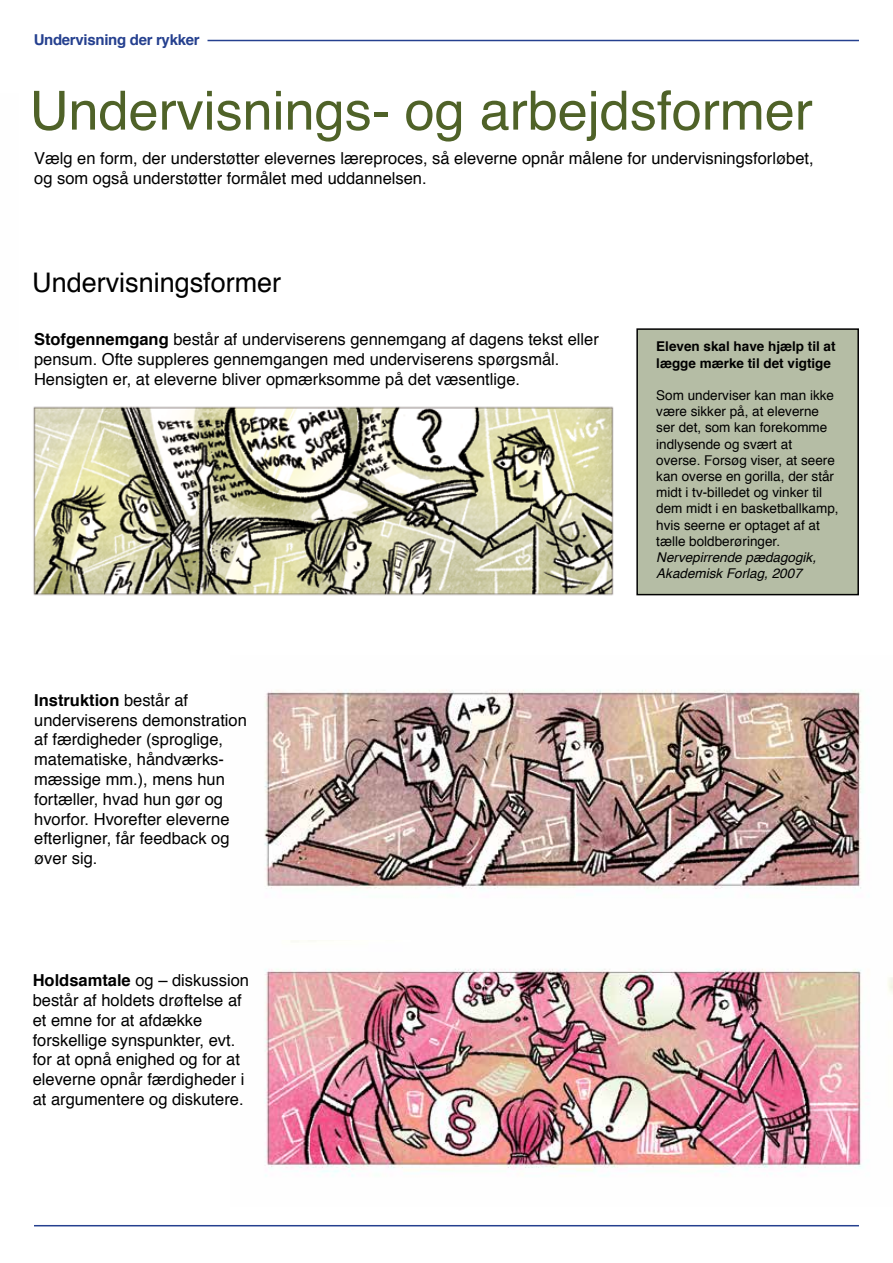
<style>
.page{position:relative;width:893px;height:1263px;background:#fff}
.page>*{position:absolute;margin:0;border:0;box-sizing:border-box;transform-origin:0 0}
.t1{font:54px "Helvetica";color:#4f6228}
.t2{font:27px "Helvetica";color:#000}
.t3{font:16.5px/19.8px "Helvetica";color:#000}
.t4{font:700 15px "Helvetica";letter-spacing:-.02em;color:#25408f}
.t5{font:13.5px/16.2px "Helvetica";color:#000}
.t6{font:700 13.5px/16.2px "Helvetica";color:#000}
.t7{font:italic 13.5px/16.2px "Helvetica";color:#000}
.s1{font-weight:700}
</style>
<div class="page">
<hr style="left:207px;top:40px;width:652px;height:1px;background:#25408f">
<hr style="left:34px;top:1225px;width:825px;height:1px;background:#25408f">
<img style="left:265px;top:940px;width:628px;height:237px">
<img style="left:264px;top:690px;width:599px;height:199px">
<img style="left:33px;top:406px;width:618px;height:190px">
<div style="left:637px;top:329px;width:221px;height:266px;background:#b5bda5"></div>
<div style="left:636px;top:328px;width:223px;height:267px;border:2px solid #000"></div>
<p class="t4" style="left:34px;top:27px;width:167px">Undervisning der rykker</p>
<h1 class="t1" style="left:30px;top:69px;width:785px">Undervisnings- og arbejdsformer</h1>
<p class="t3" style="left:34px;top:149px;width:781px">Vælg en form, der understøtter elevernes læreproces, så eleverne opnår målene for undervisningsforløbet, og som også understøtter formålet med uddannelsen.</p>
<h2 class="t2" style="left:32px;top:261px;width:251px">Undervisningsformer</h2>
<p class="t3" style="left:34px;top:330px;width:566px"><span class="s1">Stofgennemgang</span> består af underviserens gennemgang af dagens tekst eller pensum. Ofte suppleres gennemgangen med underviserens spørgsmål.<br>Hensigten er, at eleverne bliver opmærksomme på det væsentlige.</p>
<p class="t6" style="left:656px;top:339px;width:181px">Eleven skal have hjælp til at lægge mærke til det vigtige</p>
<p class="t5" style="left:656px;top:388px;width:184px">Som underviser kan man ikke være sikker på, at eleverne ser det, som kan forekomme indlysende og svært at overse. Forsøg viser, at seere kan overse en gorilla, der står midt i tv-billedet og vinker til dem midt i en basketballkamp, hvis seerne er optaget af at tælle boldberøringer.</p>
<p class="t7" style="left:656px;top:549px;width:161px">Nervepirrende pædagogik,<br>Akademisk Forlag, 2007</p>
<p class="t3" style="left:34px;top:691px;width:214px"><span class="s1">Instruktion</span> består af underviserens demonstration af færdigheder (sproglige, matematiske, håndværks&shy;mæssige mm.), mens hun fortæller, hvad hun gør og hvorfor. Hvorefter eleverne efterligner, får feedback og øver sig.</p>
<p class="t3" style="left:33px;top:971px;width:218px"><span class="s1">Holdsamtale</span> og – diskussion består af holdets drøftelse af et emne for at afdække forskellige synspunkter, evt. for at opnå enighed og for at eleverne opnår færdigheder i at argumentere og diskutere.</p>
</div>
